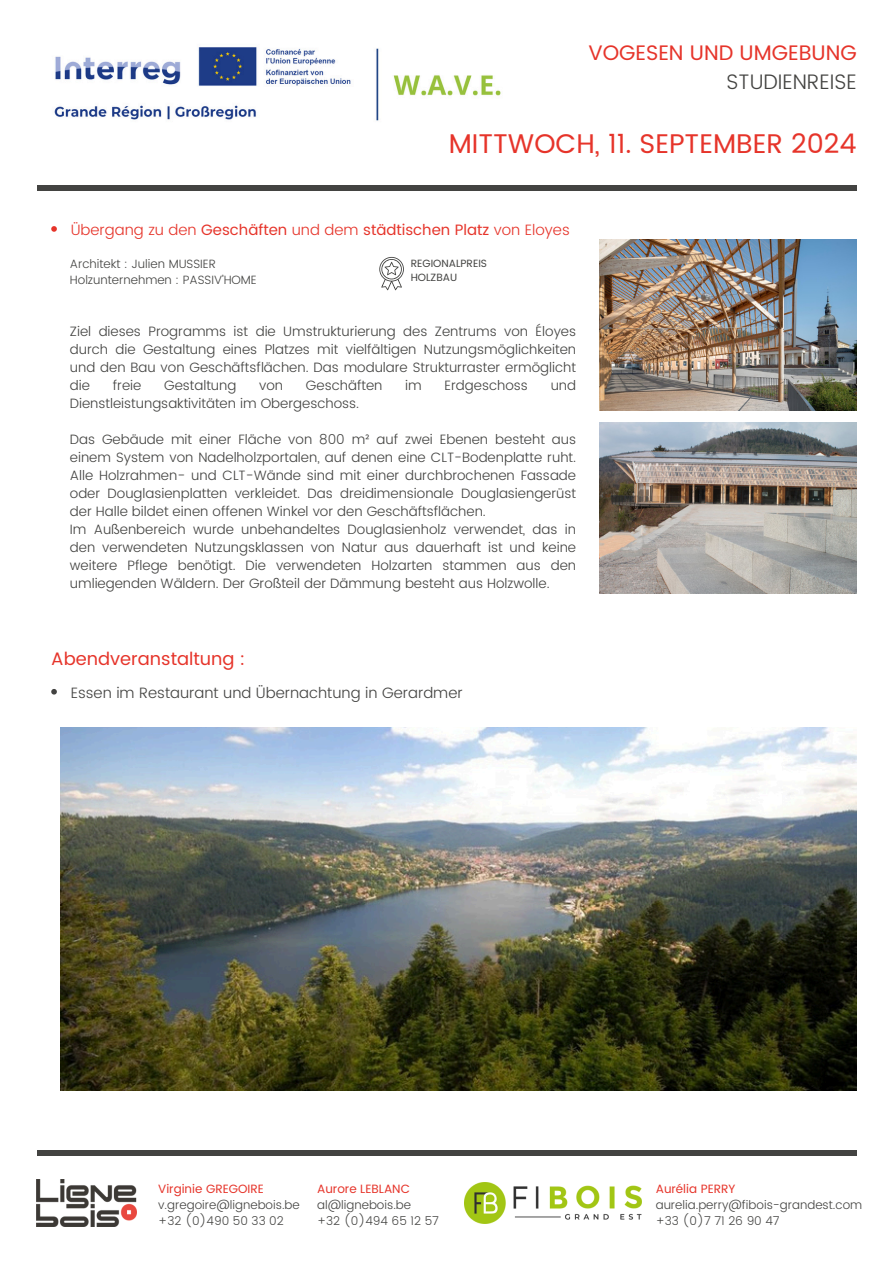
<style>
.page{position:relative;width:894px;height:1264px;background:#fff}
.page>*{position:absolute;margin:0;border:0;box-sizing:border-box;transform-origin:0 0}
.t1{font:27px "Poppins";color:#e6342a}
.t2{font:21px/29.2px "Poppins";color:#e6342a;text-align:right}
.t3{font:18px "Poppins";color:#e6342a}
.t4{font:300 15px "Poppins";color:#e6342a}
.t5{font:300 15px "Poppins";color:#434341}
.t6{font:300 13.5px/18px "Poppins";color:#434341;text-align:justify}
.t7{font:300 12px/16px "Poppins";color:#434341}
.t8{font:10.5px "Poppins";color:#434341}
.s1{font-weight:300;color:#434341}
.s2{font-weight:400}
.s3{font-weight:400;color:#e6342a}
</style>
<div class="page">
<div style="left:37px;top:1150px;width:819px;height:5px;background:#434341"></div>
<div style="left:37px;top:186px;width:819px;height:5px;background:#434341"></div>
<img style="left:599px;top:239px;width:257px;height:171px">
<img style="left:599px;top:422px;width:257px;height:171px">
<img style="left:37px;top:1179px;width:99px;height:46px">
<img style="left:464px;top:1182px;width:177px;height:41px">
<img style="left:54px;top:47px;width:447px;height:74px">
<img style="left:60px;top:727px;width:796px;height:363px">
<svg style="left:379px;top:257px;width:25px;height:33px"></svg>
<svg style="left:51px;top:226px;width:6px;height:6px"></svg>
<svg style="left:51px;top:689px;width:6px;height:5px"></svg>
<p class="t2" style="left:588px;top:38px;width:270px">VOGESEN UND UMGEBUNG<br><span class="s1">STUDIENREISE</span></p>
<p class="t1" style="left:448px;top:128px;width:409px">MITTWOCH, 11. SEPTEMBER 2024</p>
<p class="t4" style="left:71px;top:221px;width:500px">Übergang zu den <span class="s2">Geschäften</span> und dem <span class="s2">städtischen Platz</span> von Eloyes</p>
<h4 class="t7" style="left:70px;top:255px;width:188px">Architekt : Julien MUSSIER<br>Holzunternehmen : PASSIV’HOME</h4>
<h3 class="t8" style="left:410px;top:257px;width:78px">REGIONALPREIS</h3>
<p class="t8" style="left:410px;top:271px;width:48px">HOLZBAU</p>
<p class="t6" style="left:70px;top:323px;width:507px">Ziel dieses Programms ist die Umstrukturierung des Zentrums von Éloyes durch die Gestaltung eines Platzes mit vielfältigen Nutzungsmöglichkeiten und den Bau von Geschäftsflächen. Das modulare Strukturraster ermöglicht die</p>
<p class="t6" style="left:113px;top:377px;width:30px">freie</p>
<p class="t6" style="left:164px;top:377px;width:74px">Gestaltung</p>
<p class="t6" style="left:259px;top:377px;width:25px">von</p>
<p class="t6" style="left:306px;top:377px;width:78px">Geschäften</p>
<p class="t6" style="left:405px;top:377px;width:18px">im</p>
<p class="t6" style="left:444px;top:377px;width:85px">Erdgeschoss</p>
<p class="t6" style="left:550px;top:377px;width:27px">und</p>
<p class="t6" style="left:70px;top:395px;width:291px">Dienstleistungsaktivitäten im Obergeschoss.</p>
<h5 class="t6" style="left:70px;top:431px;width:507px;text-align:left">Das Gebäude mit einer Fläche von 800 m² auf zwei Ebenen besteht aus einem System von Nadelholzportalen, auf denen eine CLT-Bodenplatte ruht.<br>Alle Holzrahmen- und CLT-Wände sind mit einer durchbrochenen Fassade oder Douglasienplatten verkleidet. Das dreidimensionale Douglasiengerüst der Halle bildet einen offenen Winkel vor den Geschäftsflächen.<br>Im Außenbereich wurde unbehandeltes Douglasienholz verwendet, das in den verwendeten Nutzungsklassen von Natur aus dauerhaft ist und keine weitere Pflege benötigt. Die verwendeten Holzarten stammen aus den umliegenden Wäldern. Der Großteil der Dämmung besteht aus Holzwolle.</h5>
<h5 class="t3" style="left:51px;top:648px;width:196px">Abendveranstaltung :</h5>
<p class="t5" style="left:71px;top:684px;width:393px">Essen im Restaurant und Übernachtung in Gerardmer</p>
<h4 class="t7" style="left:158px;top:1180px;width:143px"><span class="s3">Virginie GREGOIRE </span>v.gregoire@lignebois.be +32 (0)490 50 33 02</h4>
<p class="t7" style="left:317px;top:1180px;width:123px"><span class="s3">Aurore LEBLANC </span>al@lignebois.be<br>+32 (0)494 65 12 57</p>
<p class="t7" style="left:655px;top:1180px;width:208px"><span class="s3">Aurélia PERRY </span>aurelia.perry@fibois-grandest.com +33 (0)7 71 26 90 47</p>
</div>
